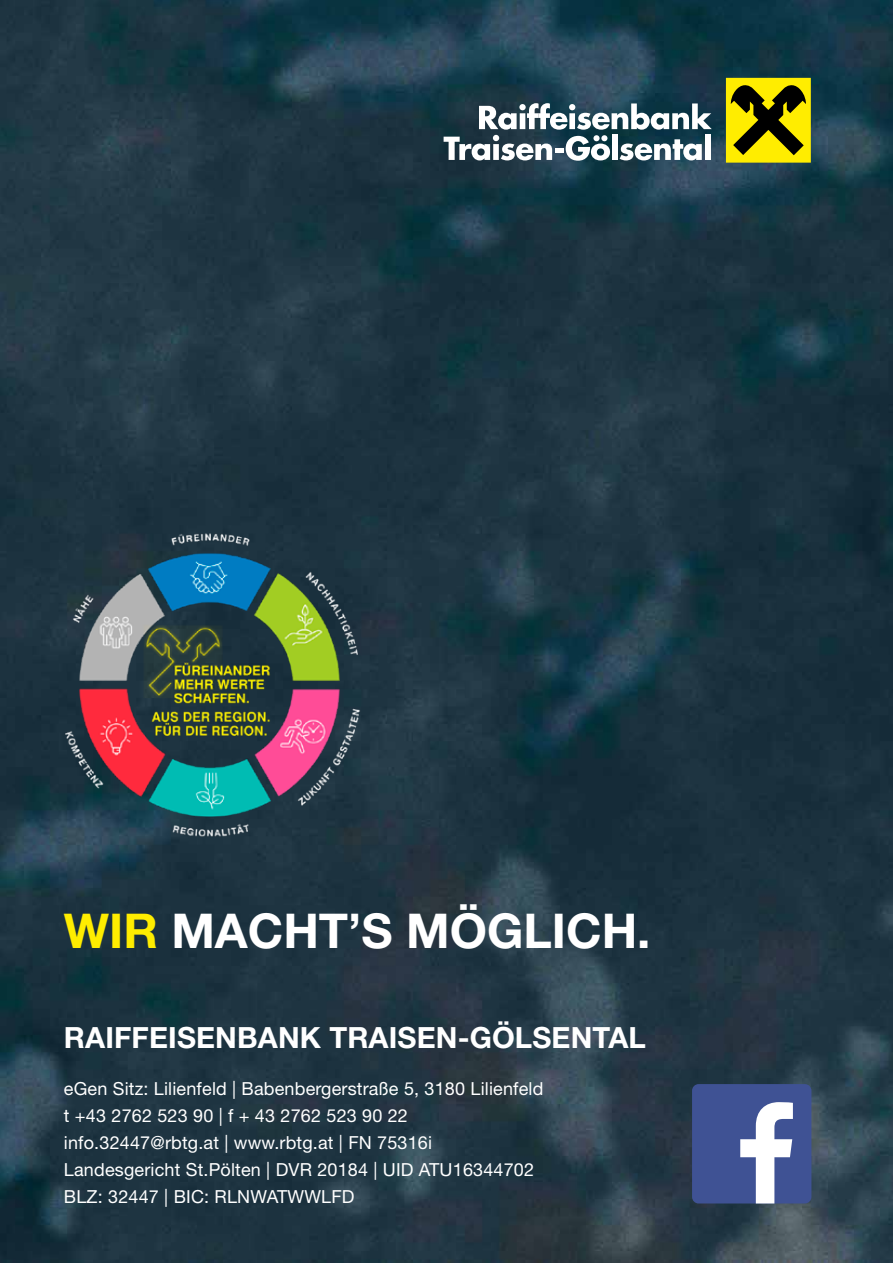
<style>
.page{position:relative;width:893px;height:1263px;background:#fff}
.page>*{position:absolute;margin:0;border:0;box-sizing:border-box;transform-origin:0 0}
.t1{font:700 48px "Helvetica Neue LT Std";color:#fff}
.t2{font:700 29.25px "Helvetica Neue LT Std";letter-spacing:.005em;color:#fff}
.t3{font:18px/27px "Helvetica Neue LT Std";letter-spacing:.01em;color:#fff}
.s1{color:#ffed00}
</style>
<div class="page">
<img style="left:0;top:0;width:893px;height:1263px">
<img style="left:66px;top:527px;width:301px;height:315px">
<div style="left:692px;top:1084px;width:119px;height:119px;background:#3f5294;border-radius:7px"></div>
<svg style="left:740px;top:1102px;width:53px;height:101px"></svg>
<div style="left:726px;top:78px;width:85px;height:85px;background:#ffed00"></div>
<svg style="left:731px;top:85px;width:75px;height:70px"></svg>
<svg style="left:444px;top:103px;width:268px;height:58px"></svg>
<div style="left:705px;top:134px;width:5px;height:26px;background:#fff"></div>
<h1 class="t1" style="left:64px;top:902px;width:588px"><span class="s1">WIR</span> MACHT’S MÖGLICH.</h1>
<h2 class="t2" style="left:64px;top:1020px;width:583px">RAIFFEISENBANK TRAISEN-GÖLSENTAL</h2>
<p class="t3" style="left:64px;top:1075px;width:481px">eGen Sitz: Lilienfeld | Babenbergerstraße 5, 3180 Lilienfeld t +43 2762 523 90 | f + 43 2762 523 90 22 info.32447@rbtg.at | www.rbtg.at | FN 75316i Landesgericht St.Pölten | DVR 20184 | UID ATU16344702<br>BLZ: 32447 | BIC: RLNWATWWLFD</p>
</div>
